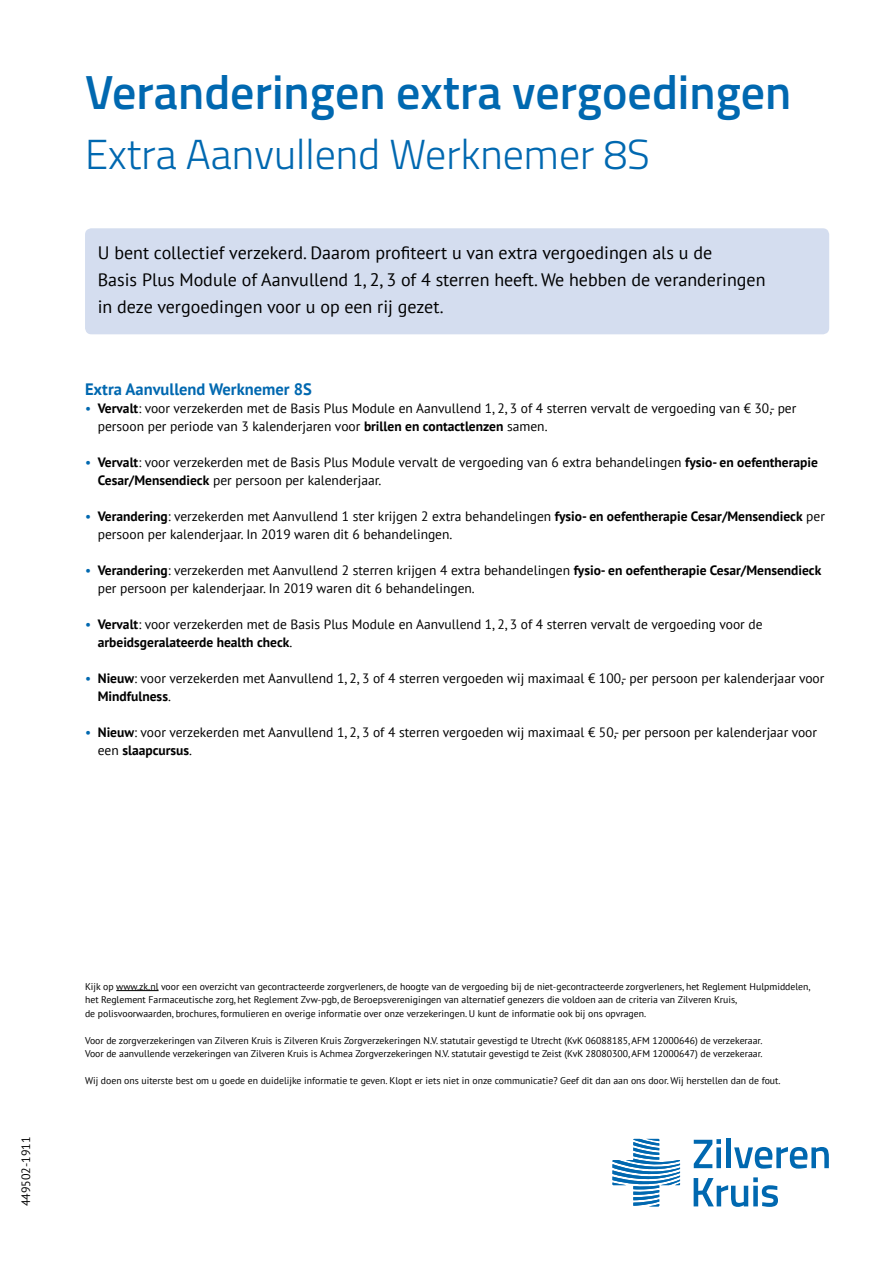
<style>
.page{position:relative;width:893px;height:1263px;background:#fff}
.page>*{position:absolute;margin:0;border:0;box-sizing:border-box;transform-origin:0 0}
.t1{font:600 48px "Titillium Web";color:#0068b0}
.t2{font:300 42px "Titillium Web";color:#0068b0}
.t3{font:18px/27px "PT Sans";color:#000}
.t4{font:700 16.5px "PT Sans";color:#0068b0}
.t5{font:13.5px/18px "PT Sans";color:#000}
.t6{font:12px "PT Sans";color:#000}
.t7{font:9.75px/13.5px "PT Sans";color:#000}
.s1{color:#0068b0}
.s2{font-weight:700}
</style>
<div class="page">
<div style="left:85px;top:228px;width:744px;height:106px;background:#d4ddef;border-radius:6px"></div>
<svg style="left:694px;top:1139px;width:27px;height:29px"></svg>
<div style="left:726px;top:1139px;width:5px;height:29px;background:#0068b0"></div>
<svg style="left:734px;top:1147px;width:95px;height:21px"></svg>
<svg style="left:694px;top:1177px;width:84px;height:29px"></svg>
<svg style="left:612px;top:1139px;width:68px;height:67px"></svg>
<hr style="left:116px;top:990px;width:43px;height:1px;background:#000">
<h1 class="t1" style="left:85px;top:56px;width:708px">Veranderingen extra vergoedingen</h1>
<h2 class="t2" style="left:85px;top:124px;width:566px">Extra Aanvullend Werknemer 8S</h2>
<h3 class="t3" style="left:98px;top:239px;width:669px">U bent collectief verzekerd. Daarom profiteert u van extra vergoedingen als u de<br>Basis Plus Module of Aanvullend 1, 2, 3 of 4 sterren heeft. We hebben de veranderingen in deze vergoedingen voor u op een rij gezet.</h3>
<p class="t4" style="left:85px;top:378px;width:228px">Extra Aanvullend Werknemer 8S</p>
<p class="t5" style="left:98px;top:399px;width:700px;text-indent:-13px"><span class="s1">•</span> <span class="s2">Vervalt</span>: voor verzekerden met de Basis Plus Module en Aanvullend 1, 2, 3 of 4 sterren vervalt de vergoeding van € 30,- per persoon per periode van 3 kalenderjaren voor <span class="s2">brillen en contactlenzen</span> samen.</p>
<p class="t5" style="left:98px;top:453px;width:722px;text-indent:-13px"><span class="s1">•</span> <span class="s2">Vervalt</span>: voor verzekerden met de Basis Plus Module vervalt de vergoeding van 6 extra behandelingen <span class="s2">fysio- en oefentherapie<br>Cesar/Mensendieck</span> per persoon per kalenderjaar.</p>
<p class="t5" style="left:98px;top:507px;width:729px;text-indent:-13px"><span class="s1">•</span> <span class="s2">Verandering</span>: verzekerden met Aanvullend 1 ster krijgen 2 extra behandelingen <span class="s2">fysio- en oefentherapie Cesar/Mensendieck</span> per persoon per kalenderjaar. In 2019 waren dit 6 behandelingen.</p>
<p class="t5" style="left:98px;top:561px;width:725px;text-indent:-13px"><span class="s1">•</span> <span class="s2">Verandering</span>: verzekerden met Aanvullend 2 sterren krijgen 4 extra behandelingen <span class="s2">fysio- en oefentherapie Cesar/Mensendieck </span>per persoon per kalenderjaar. In 2019 waren dit 6 behandelingen.</p>
<p class="t5" style="left:98px;top:615px;width:666px;text-indent:-13px"><span class="s1">•</span> <span class="s2">Vervalt</span>: voor verzekerden met de Basis Plus Module en Aanvullend 1, 2, 3 of 4 sterren vervalt de vergoeding voor de <span class="s2">arbeidsgeralateerde health check</span>.</p>
<p class="t5" style="left:98px;top:669px;width:728px;text-indent:-13px"><span class="s1">•</span> <span class="s2">Nieuw</span>: voor verzekerden met Aanvullend 1, 2, 3 of 4 sterren vergoeden wij maximaal € 100,- per persoon per kalenderjaar voor<br><span class="s2">Mindfulness</span>.</p>
<p class="t5" style="left:98px;top:723px;width:721px;text-indent:-13px"><span class="s1">•</span> <span class="s2">Nieuw</span>: voor verzekerden met Aanvullend 1, 2, 3 of 4 sterren vergoeden wij maximaal € 50,- per persoon per kalenderjaar voor een <span class="s2">slaapcursus</span>.</p>
<p class="t6" style="left:18px;top:1206px;width:71px;rotate:-90deg">449502-1911</p>
<p class="t7" style="left:85px;top:979px;width:727px">Kijk op www.zk.nl voor een overzicht van gecontracteerde zorgverleners, de hoogte van de vergoeding bij de niet-gecontracteerde zorgverleners, het Reglement Hulpmiddelen, het Reglement Farmaceutische zorg, het Reglement Zvw-pgb, de Beroepsverenigingen van alternatief genezers die voldoen aan de criteria van Zilveren Kruis,<br>de polisvoorwaarden, brochures, formulieren en overige informatie over onze verzekeringen. U kunt de informatie ook bij ons opvragen.</p>
<p class="t7" style="left:85px;top:1033px;width:679px">Voor de zorgverzekeringen van Zilveren Kruis is Zilveren Kruis Zorgverzekeringen N.V. statutair gevestigd te Utrecht (KvK 06088185, AFM 12000646) de verzekeraar.<br>Voor de aanvullende verzekeringen van Zilveren Kruis is Achmea Zorgverzekeringen N.V. statutair gevestigd te Zeist (KvK 28080300, AFM 12000647) de verzekeraar.</p>
<p class="t7" style="left:85px;top:1074px;width:697px">Wij doen ons uiterste best om u goede en duidelijke informatie te geven. Klopt er iets niet in onze communicatie? Geef dit dan aan ons door. Wij herstellen dan de fout.</p>
</div>
